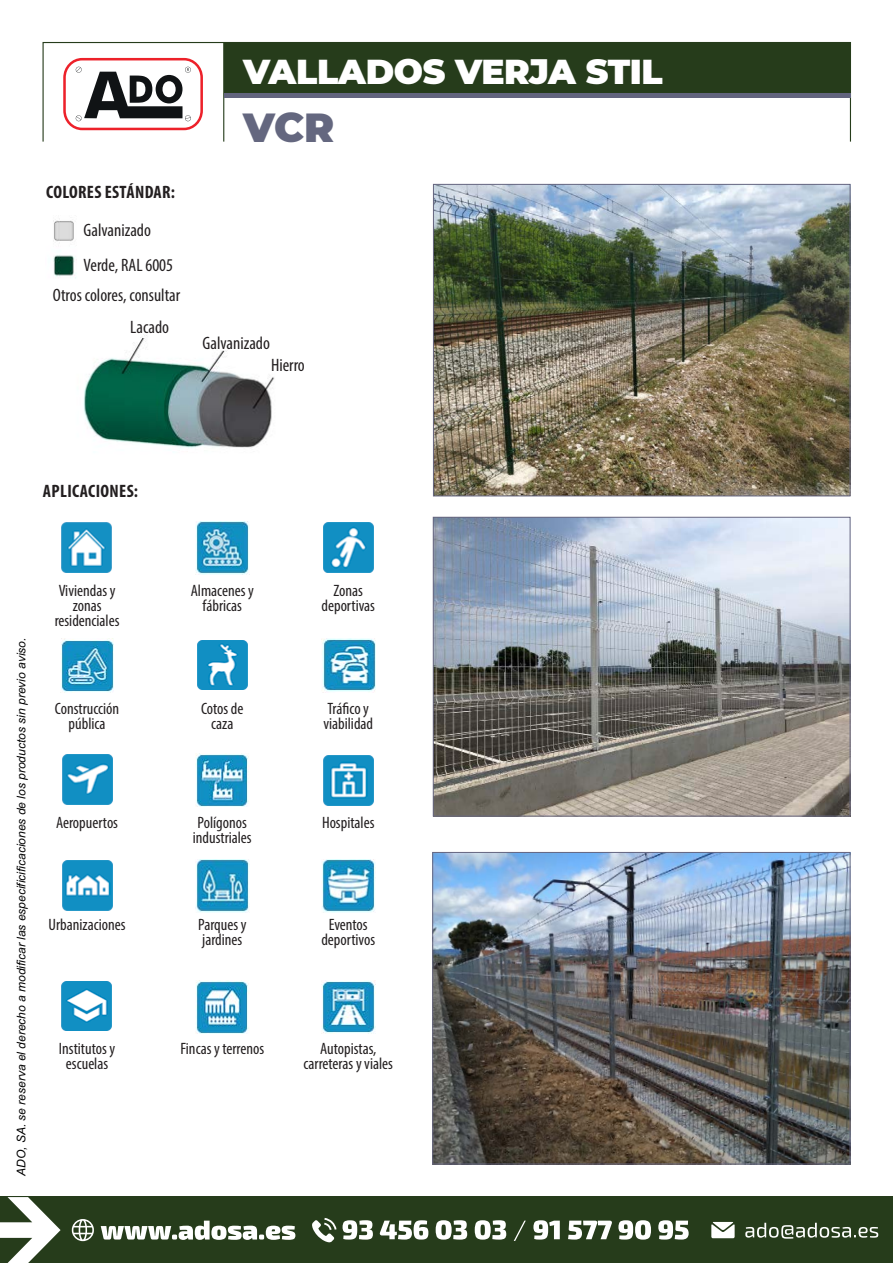
<style>
.page{position:relative;width:893px;height:1263px;background:#fff}
.page>*{position:absolute;margin:0;border:0;box-sizing:border-box;transform-origin:0 0}
.t1{font:900 40.5px "Montserrat";color:#64677f}
.t2{font:900 34.5px "Montserrat";letter-spacing:-.01em;color:#fff}
.t3{font:condensed 18px "Myriad Pro";color:#231f20}
.t4{font:700 condensed 18px "Myriad Pro";letter-spacing:.02em;color:#231f20}
.t5{font:condensed 16.5px/15px "Myriad Pro";color:#231f20;text-align:center}
.t6{font:italic 12px "Arial";color:#000001}
</style>
<div class="page">
<div style="left:0;top:1196px;width:893px;height:67px;background:#263c1b"></div>
<svg style="left:0;top:1197px;width:61px;height:66px"></svg>
<svg style="left:745px;top:1223px;width:133px;height:16px"></svg>
<svg style="left:101px;top:1220px;width:194px;height:20px"></svg>
<svg style="left:343px;top:1220px;width:346px;height:21px"></svg>
<svg style="left:72px;top:1219px;width:22px;height:22px"></svg>
<svg style="left:312px;top:1218px;width:25px;height:24px"></svg>
<svg style="left:711px;top:1222px;width:24px;height:16px"></svg>
<div style="left:43px;top:42px;width:808px;height:100px;border:1px solid #263c1b"></div>
<hr style="left:223px;top:43px;width:1px;height:99px;background:#263c1b">
<div style="left:224px;top:43px;width:626px;height:53px;background:#263c1b"></div>
<hr style="left:224px;top:93px;width:626px;height:4px;background:#62647e">
<svg style="left:63px;top:58px;width:140px;height:72px"></svg>
<img style="left:434px;top:854px;width:414px;height:308px">
<div style="left:432px;top:852px;width:418px;height:312px;border:1px solid #666680"></div>
<img style="left:435px;top:186px;width:413px;height:308px">
<div style="left:433px;top:184px;width:417px;height:312px;border:1px solid #666680"></div>
<img style="left:53px;top:220px;width:222px;height:228px">
<img style="left:435px;top:519px;width:413px;height:295px">
<div style="left:433px;top:517px;width:417px;height:299px;border:1px solid #666680"></div>
<img style="left:61px;top:522px;width:51px;height:51px">
<img style="left:61px;top:639px;width:53px;height:53px">
<img style="left:62px;top:754px;width:51px;height:51px">
<img style="left:62px;top:860px;width:51px;height:51px">
<img style="left:61px;top:981px;width:51px;height:50px">
<img style="left:196px;top:521px;width:53px;height:54px">
<img style="left:197px;top:640px;width:51px;height:50px">
<img style="left:196px;top:753px;width:53px;height:54px">
<img style="left:196px;top:859px;width:53px;height:54px">
<img style="left:196px;top:980px;width:53px;height:54px">
<img style="left:323px;top:522px;width:51px;height:51px">
<img style="left:321px;top:639px;width:54px;height:53px">
<img style="left:323px;top:755px;width:51px;height:51px">
<img style="left:322px;top:859px;width:53px;height:54px">
<img style="left:321px;top:980px;width:54px;height:54px">
<p class="t4" style="left:46px;top:180px;width:130px">COLORES ESTÁNDAR:</p>
<p class="t3" style="left:84px;top:219px;width:69px">Galvanizado</p>
<p class="t3" style="left:84px;top:254px;width:91px">Verde, RAL 6005</p>
<p class="t3" style="left:53px;top:284px;width:129px">Otros colores, consultar</p>
<p class="t3" style="left:130px;top:316px;width:40px">Lacado</p>
<p class="t2" style="left:243px;top:45px;width:421px">VALLADOS VERJA STIL</p>
<p class="t1" style="left:243px;top:98px;width:93px">VCR</p>
<p class="t3" style="left:203px;top:332px;width:69px">Galvanizado</p>
<p class="t3" style="left:271px;top:354px;width:35px">Hierro</p>
<p class="t4" style="left:43px;top:479px;width:97px">APLICACIONES:</p>
<p class="t6" style="left:14px;top:1176px;width:540px;rotate:-90deg">ADO, SA. se reserva el derecho a modificar las especificificaciones de los productos sin previo aviso.</p>
<p class="t5" style="left:59px;top:582px;width:58px">Viviendas y</p>
<p class="t5" style="left:73px;top:597px;width:30px">zonas</p>
<p class="t5" style="left:55px;top:612px;width:66px">residenciales</p>
<p class="t5" style="left:191px;top:582px;width:65px">Almacenes y</p>
<p class="t5" style="left:203px;top:597px;width:41px">fábricas</p>
<p class="t5" style="left:334px;top:582px;width:31px">Zonas</p>
<p class="t5" style="left:321px;top:597px;width:55px">deportivas</p>
<p class="t5" style="left:55px;top:701px;width:66px">Construcción</p>
<p class="t5" style="left:69px;top:716px;width:38px">pública</p>
<p class="t5" style="left:201px;top:701px;width:44px">Cotos de</p>
<p class="t5" style="left:211px;top:716px;width:24px">caza</p>
<p class="t5" style="left:323px;top:701px;width:51px;text-align:left">Tráfico y viabilidad</p>
<p class="t5" style="left:56px;top:815px;width:63px">Aeropuertos</p>
<p class="t5" style="left:198px;top:815px;width:51px">Polígonos</p>
<p class="t5" style="left:193px;top:830px;width:60px">industriales</p>
<p class="t5" style="left:322px;top:815px;width:54px">Hospitales</p>
<p class="t5" style="left:49px;top:916px;width:78px">Urbanizaciones</p>
<p class="t5" style="left:198px;top:916px;width:50px">Parques y</p>
<p class="t5" style="left:202px;top:931px;width:42px">jardines</p>
<p class="t5" style="left:321px;top:916px;width:55px">Eventos deportivos</p>
<p class="t5" style="left:59px;top:1041px;width:58px">Institutos y escuelas</p>
<p class="t5" style="left:180px;top:1041px;width:85px">Fincas y terrenos</p>
<p class="t5" style="left:304px;top:1041px;width:91px">Autopistas, carreteras y viales</p>
</div>
